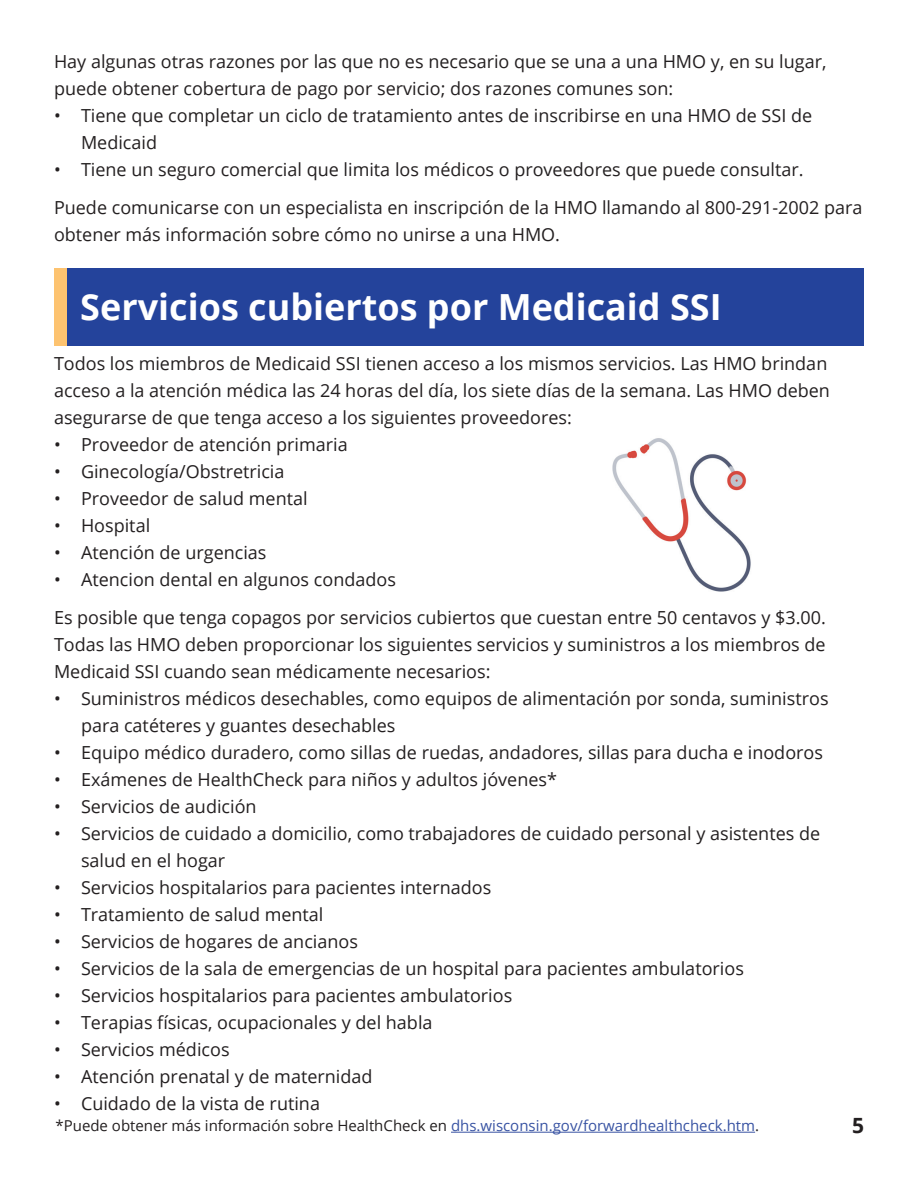
<style>
.page{position:relative;width:918px;height:1188px;background:#fff}
.page>*{position:absolute;margin:0;border:0;box-sizing:border-box;transform-origin:0 0}
.t1{font:700 36px "Open Sans";color:#fff}
.t2{font:700 21px "Open Sans";color:#231f20}
.t3{font:18px/27px "Open Sans";color:#231f20}
.t4{font:15px "Open Sans";color:#231f20}
.s1{color:#3853a3}
</style>
<div class="page">
<div style="left:57px;top:268px;width:807px;height:78px;background:#24439b"></div>
<div style="left:54px;top:268px;width:13px;height:78px;background:#fdc370"></div>
<hr style="left:451px;top:1132px;width:304px;height:1px;background:#3853a3">
<img style="left:612px;top:438px;width:139px;height:154px">
<p class="t3" style="left:54px;top:47px;width:774px">Hay algunas otras razones por las que no es necesario que se una a una HMO y, en su lugar, puede obtener cobertura de pago por servicio; dos razones comunes son:</p>
<p class="t3" style="left:81px;top:101px;width:733px;text-indent:-27px">• Tiene que completar un ciclo de tratamiento antes de inscribirse en una HMO de SSI de<br>Medicaid</p>
<p class="t3" style="left:54px;top:155px;width:751px">• Tiene un seguro comercial que limita los médicos o proveedores que puede consultar.</p>
<p class="t3" style="left:54px;top:193px;width:810px">Puede comunicarse con un especialista en inscripción de la HMO llamando al 800-291-2002 para obtener más información sobre cómo no unirse a una HMO.</p>
<p class="t1" style="left:80px;top:282px;width:643px">Servicios cubiertos por Medicaid SSI</p>
<p class="t3" style="left:54px;top:350px;width:778px">Todos los miembros de Medicaid SSI tienen acceso a los mismos servicios. Las HMO brindan acceso a la atención médica las 24 horas del día, los siete días de la semana. Las HMO deben asegurarse de que tenga acceso a los siguientes proveedores:</p>
<p class="t3" style="left:54px;top:431px;width:295px">• Proveedor de atención primaria</p>
<p class="t3" style="left:54px;top:458px;width:232px">• Ginecología/Obstretricia</p>
<p class="t3" style="left:54px;top:485px;width:255px">• Proveedor de salud mental</p>
<p class="t3" style="left:54px;top:512px;width:98px">• Hospital</p>
<p class="t3" style="left:54px;top:539px;width:214px">• Atención de urgencias</p>
<p class="t3" style="left:54px;top:566px;width:343px">• Atencion dental en algunos condados</p>
<p class="t3" style="left:54px;top:604px;width:773px;text-align:justify">Es posible que tenga copagos por servicios cubiertos que cuestan entre 50 centavos y $3.00.<br>Todas las HMO deben proporcionar los siguientes servicios y suministros a los miembros de Medicaid SSI cuando sean médicamente necesarios:</p>
<p class="t3" style="left:81px;top:685px;width:749px;text-indent:-27px">• Suministros médicos desechables, como equipos de alimentación por sonda, suministros para catéteres y guantes desechables</p>
<p class="t3" style="left:54px;top:739px;width:771px">• Equipo médico duradero, como sillas de ruedas, andadores, sillas para ducha e inodoros</p>
<p class="t3" style="left:54px;top:766px;width:505px">• Exámenes de HealthCheck para niños y adultos jóvenes*</p>
<p class="t3" style="left:54px;top:793px;width:204px">• Servicios de audición</p>
<p class="t3" style="left:81px;top:820px;width:741px;text-indent:-27px">• Servicios de cuidado a domicilio, como trabajadores de cuidado personal y asistentes de salud en el hogar</p>
<p class="t3" style="left:54px;top:874px;width:439px">• Servicios hospitalarios para pacientes internados</p>
<p class="t3" style="left:54px;top:901px;width:271px">• Tratamiento de salud mental</p>
<p class="t3" style="left:54px;top:928px;width:305px">• Servicios de hogares de ancianos</p>
<p class="t3" style="left:54px;top:955px;width:691px">• Servicios de la sala de emergencias de un hospital para pacientes ambulatorios</p>
<p class="t3" style="left:54px;top:982px;width:460px">• Servicios hospitalarios para pacientes ambulatorios</p>
<p class="t3" style="left:54px;top:1009px;width:380px">• Terapias físicas, ocupacionales y del habla</p>
<p class="t3" style="left:54px;top:1036px;width:177px">• Servicios médicos</p>
<p class="t3" style="left:54px;top:1063px;width:320px">• Atención prenatal y de maternidad</p>
<p class="t3" style="left:54px;top:1090px;width:268px">• Cuidado de la vista de rutina</p>
<p class="t4" style="left:56px;top:1115px;width:705px">*Puede obtener más información sobre HealthCheck en <span class="s1">dhs.wisconsin.gov/forwardhealthcheck.htm</span>.</p>
<p class="t2" style="left:852px;top:1110px;width:13px">5</p>
</div>
